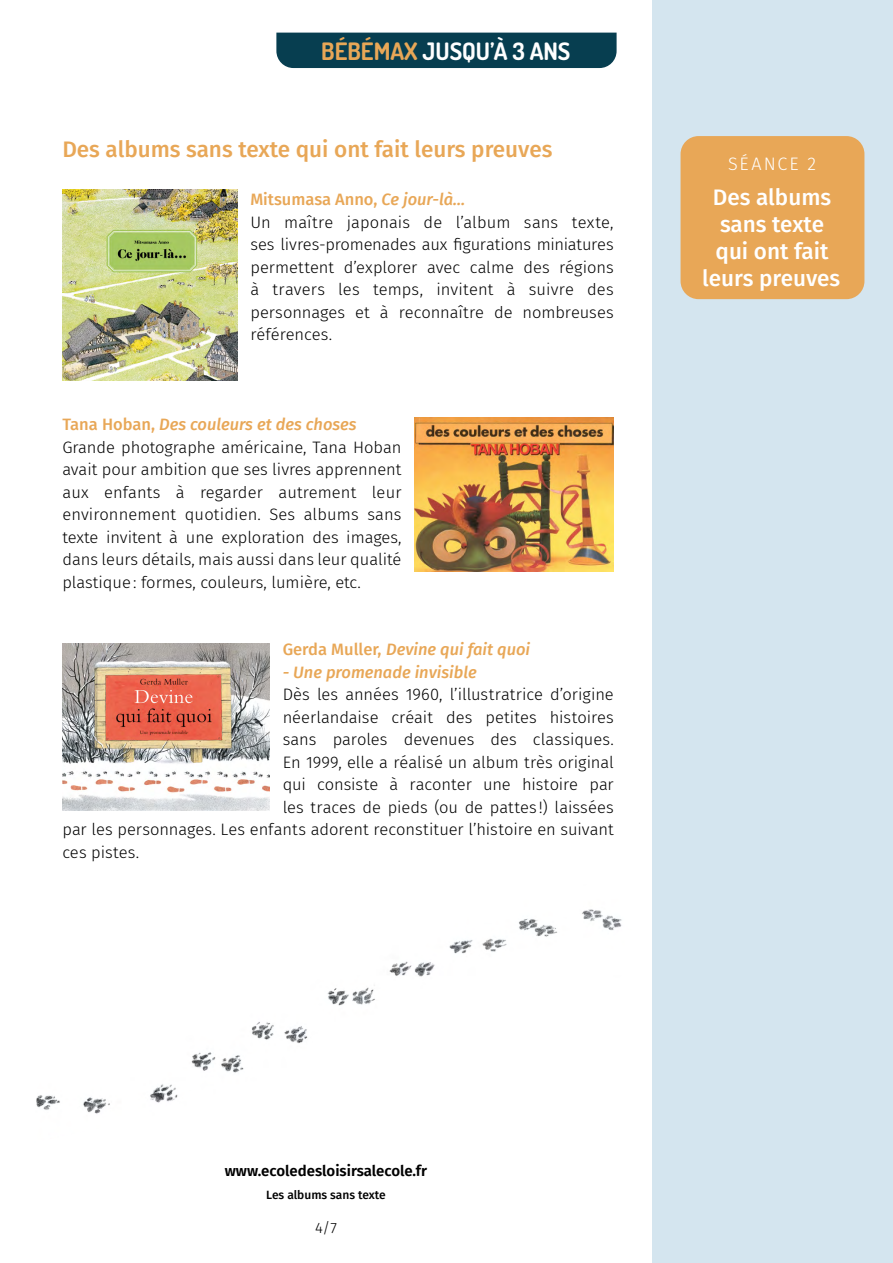
<style>
.page{position:relative;width:893px;height:1263px;background:#fff}
.page>*{position:absolute;margin:0;border:0;box-sizing:border-box;transform-origin:0 0}
.t1{font:700 24px "Dosis";color:#fff}
.t2{font:500 22.5px "Fira Sans";color:#e8a757}
.t3{font:500 22.5px/27px "Fira Sans";color:#fff;text-align:center}
.t4{font:300 18px "Fira Sans";letter-spacing:.11em;color:#fff}
.t5{font:300 16.5px/22.5px "Fira Sans";color:#000}
.t6{font:italic 500 16.5px "Fira Sans";color:#e8a757}
.t7{font:600 15px "Fira Sans";color:#000}
.t8{font:300 15px "Fira Sans";color:#000}
.t9{font:500 12px "Fira Sans";color:#000}
.s1{color:#e8a757}
.s2{font-weight:500;color:#e8a757}
.s3{font-weight:500;font-style:italic;color:#e8a757}
.s4{font-style:normal}
</style>
<div class="page">
<div style="left:652px;top:0;width:241px;height:1263px;background:#d4e5ef"></div>
<div style="left:276px;top:33px;width:341px;height:35px;background:#073e50"></div>
<div style="left:680px;top:136px;width:184px;height:163px;background:#e8a757;border-radius:18px"></div>
<img style="left:62px;top:190px;width:176px;height:190px">
<img style="left:414px;top:417px;width:200px;height:155px">
<img style="left:62px;top:643px;width:208px;height:167px">
<img style="left:36px;top:909px;width:586px;height:205px">
<h1 class="t1" style="left:321px;top:35px;width:251px"><span class="s1">BÉBÉMAX</span> JUSQU’À 3 ANS</h1>
<h2 class="t2" style="left:62px;top:131px;width:492px">Des albums sans texte qui ont fait leurs preuves</h2>
<p class="t5" style="left:250px;top:188px;width:365px"><span class="s2">Mitsumasa Anno,</span> <span class="s3">Ce jour-là…<br></span>Un maître japonais de l’album sans texte, ses livres-promenades aux figurations miniatures permettent d’explorer avec calme des régions à travers les temps, invitent à suivre des personnages et à reconnaître de nombreuses références.</p>
<p class="t5" style="left:62px;top:413px;width:341px"><span class="s2">Tana Hoban,</span> <span class="s3">Des couleurs et des choses </span>Grande photographe américaine, Tana Hoban avait pour ambition que ses livres apprennent aux enfants à regarder autrement leur environnement quotidien. Ses albums sans texte invitent à une exploration des images, dans leurs détails, mais aussi dans leur qualité plastique: formes, couleurs, lumière, etc.</p>
<p class="t6" style="left:283px;top:636px;width:249px"><span class="s4">Gerda Muller,</span> Devine qui fait quoi</p>
<p class="t6" style="left:283px;top:659px;width:195px">- Une promenade invisible</p>
<p class="t5" style="left:283px;top:683px;width:333px">Dès les années 1960, l’illustratrice d’origine</p>
<p class="t5" style="left:283px;top:706px;width:333px">néerlandaise créait des petites histoires</p>
<p class="t5" style="left:283px;top:728px;width:333px">sans paroles devenues des classiques.</p>
<p class="t5" style="left:283px;top:751px;width:333px">En 1999, elle a réalisé un album très original</p>
<p class="t5" style="left:283px;top:773px;width:333px">qui consiste à raconter une histoire par</p>
<p class="t5" style="left:283px;top:796px;width:333px">les traces de pieds (ou de pattes !) laissées</p>
<p class="t5" style="left:62px;top:818px;width:553px">par les personnages. Les enfants adorent reconstituer l’histoire en suivant</p>
<p class="t5" style="left:62px;top:841px;width:78px">ces pistes.</p>
<p class="t4" style="left:728px;top:151px;width:89px">SÉANCE 2</p>
<h2 class="t3" style="left:702px;top:183px;width:139px">Des albums sans texte qui ont fait leurs preuves</h2>
<p class="t7" style="left:225px;top:1159px;width:204px">www.ecoledesloisirsalecole.fr</p>
<p class="t9" style="left:266px;top:1185px;width:121px">Les albums sans texte</p>
<p class="t8" style="left:315px;top:1217px;width:23px">4/7</p>
</div>
